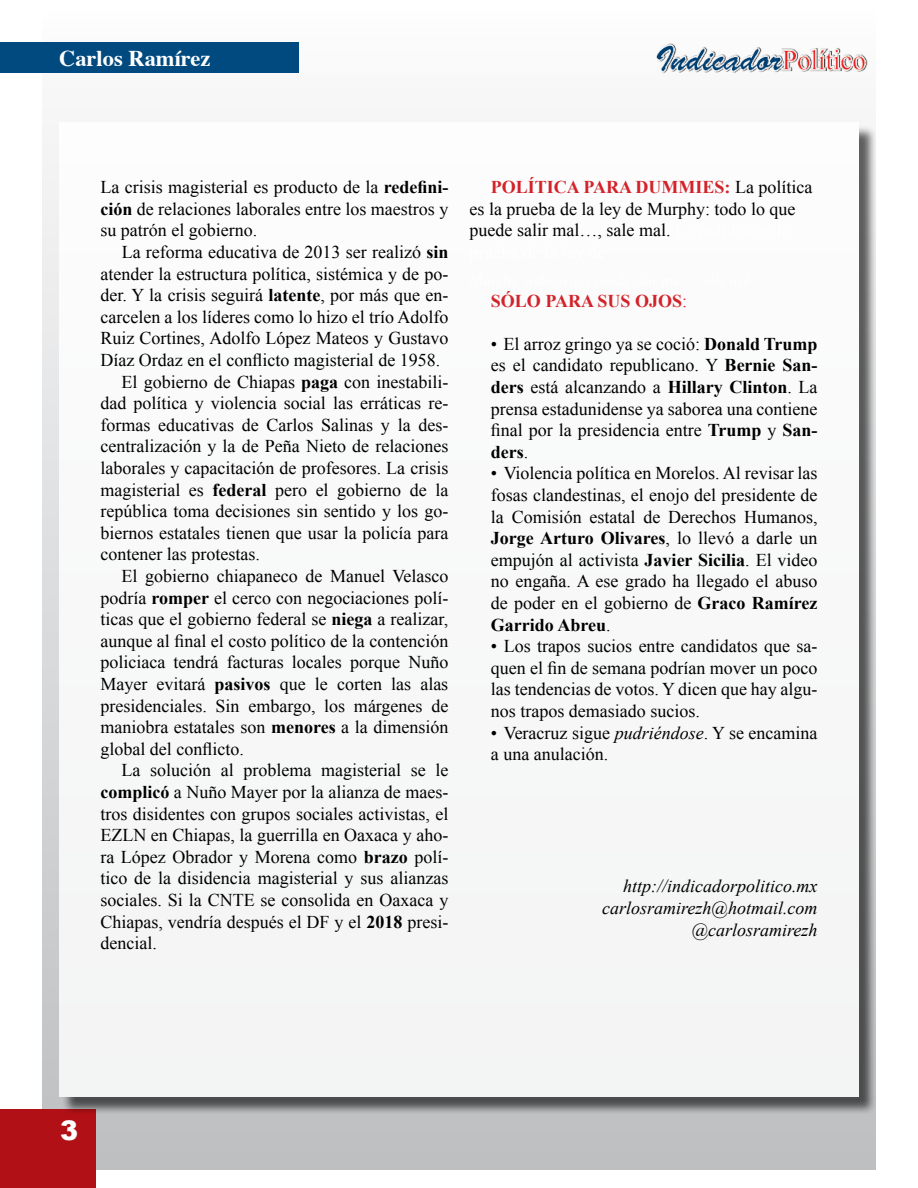
<style>
.page{position:relative;width:918px;height:1188px;background:#fff}
.page>*{position:absolute;margin:0;border:0;box-sizing:border-box;transform-origin:0 0}
.t1{font:900 27px "Arial";color:#fff}
.t2{font:700 22.5px "Times";color:#fff}
.t3{font:18px/21.6px "Times New Roman";color:#000;text-align:justify}
.t4{font:italic 18px/21.6px "Times New Roman";color:#000;text-align:right}
.t5{font:700 18px "Times New Roman";color:#d2232a}
.s1{font-weight:700}
.s2{font-weight:700;color:#d2232a}
.s3{color:#fff}
.s4{font-weight:400}
.s5{font-style:italic}
</style>
<div class="page">
<div style="left:43px;top:0;width:832px;height:1169px;background:linear-gradient(to bottom,#fcfcfc,#bcbfc1)"></div>
<div style="left:0;top:43px;width:299px;height:30px;background:#004a80"></div>
<hr style="left:917px;top:43px;width:1px;height:30px;background:#004a80">
<div style="left:0;top:1110px;width:96px;height:78px;background:#b11116"></div>
<img style="left:649px;top:43px;width:224px;height:30px">
<div style="left:62px;top:125px;width:816px;height:991px;background:#000;opacity:.75"></div>
<div style="left:59px;top:122px;width:800px;height:975px;background:#f8f8f9"></div>
<p class="t2" style="left:59px;top:37px;width:153px">Carlos Ramírez</p>
<p class="t3" style="left:100px;top:176px;width:349px">La crisis magisterial es producto de la <span class="s1">redefini&shy;ción</span> de relaciones laborales entre los maestros y su patrón el gobierno.</p>
<p class="t3" style="left:122px;top:241px;width:328px">La reforma educativa de 2013 ser realizó <span class="s1">sin</span></p>
<p class="t3" style="left:100px;top:262px;width:349px">atender la estructura política, sistémica y de po-</p>
<p class="t3" style="left:100px;top:284px;width:349px">der. Y la crisis seguirá <span class="s1">latente</span>, por más que en-</p>
<p class="t3" style="left:100px;top:306px;width:349px">carcelen a los líderes como lo hizo el trío Adolfo</p>
<p class="t3" style="left:100px;top:327px;width:349px">Ruiz Cortines, Adolfo López Mateos y Gustavo</p>
<p class="t3" style="left:100px;top:349px;width:341px">Díaz Ordaz en el conflicto magisterial de 1958.</p>
<p class="t3" style="left:122px;top:370px;width:328px">El gobierno de Chiapas <span class="s1">paga</span> con inestabili-</p>
<p class="t3" style="left:100px;top:392px;width:349px">dad política y violencia social las erráticas re-</p>
<p class="t3" style="left:100px;top:414px;width:349px">formas educativas de Carlos Salinas y la des-</p>
<p class="t3" style="left:100px;top:435px;width:349px">centralización y la de Peña Nieto de relaciones</p>
<p class="t3" style="left:100px;top:457px;width:349px">laborales y capacitación de profesores. La crisis</p>
<p class="t3" style="left:100px;top:478px;width:349px">magisterial es <span class="s1">federal</span> pero el gobierno de la</p>
<p class="t3" style="left:100px;top:500px;width:349px">república toma decisiones sin sentido y los go-</p>
<p class="t3" style="left:100px;top:522px;width:349px">biernos estatales tienen que usar la policía para</p>
<p class="t3" style="left:100px;top:543px;width:161px">contener las protestas.</p>
<p class="t3" style="left:122px;top:565px;width:328px">El gobierno chiapaneco de Manuel Velasco</p>
<p class="t3" style="left:100px;top:586px;width:349px">podría <span class="s1">romper</span> el cerco con negociaciones polí-</p>
<p class="t3" style="left:100px;top:608px;width:349px">ticas que el gobierno federal se <span class="s1">niega</span> a realizar,</p>
<p class="t3" style="left:100px;top:630px;width:349px">aunque al final el costo político de la contención</p>
<p class="t3" style="left:100px;top:651px;width:349px">policiaca tendrá facturas locales porque Nuño</p>
<p class="t3" style="left:100px;top:673px;width:349px">Mayer evitará <span class="s1">pasivos</span> que le corten las alas</p>
<p class="t3" style="left:100px;top:694px;width:349px">presidenciales. Sin embargo, los márgenes de</p>
<p class="t3" style="left:100px;top:716px;width:349px">maniobra estatales son <span class="s1">menores</span> a la dimensión</p>
<p class="t3" style="left:100px;top:738px;width:145px">global del conflicto.</p>
<p class="t3" style="left:122px;top:759px;width:328px">La solución al problema magisterial se le</p>
<p class="t3" style="left:100px;top:781px;width:349px"><span class="s1">complicó</span> a Nuño Mayer por la alianza de maes-</p>
<p class="t3" style="left:100px;top:802px;width:349px">tros disidentes con grupos sociales activistas, el</p>
<p class="t3" style="left:100px;top:824px;width:349px">EZLN en Chiapas, la guerrilla en Oaxaca y aho-</p>
<p class="t3" style="left:100px;top:846px;width:349px">ra López Obrador y Morena como <span class="s1">brazo</span> polí-</p>
<p class="t3" style="left:100px;top:867px;width:349px">tico de la disidencia magisterial y sus alianzas</p>
<p class="t3" style="left:100px;top:889px;width:349px">sociales. Si la CNTE se consolida en Oaxaca y</p>
<p class="t3" style="left:100px;top:910px;width:349px">Chiapas, vendría después el DF y el <span class="s1">2018</span> presi-</p>
<p class="t3" style="left:100px;top:932px;width:58px">dencial.</p>
<p class="t3" style="left:470px;top:176px;width:344px;text-align:left;text-indent:21px"><span class="s2">Política para dummies:</span> La política es la prueba de la ley de Murphy: todo lo que puede salir mal…, sale mal. <span class="s3">La política es la</span></p>
<p class="t5" style="left:491px;top:288px;width:198px">Sólo para sus ojos<span class="s4">:</span></p>
<p class="t3" style="left:491px;top:333px;width:328px">• El arroz gringo ya se coció: <span class="s1">Donald Trump </span>es el candidato republicano. Y <span class="s1">Bernie San&shy;ders</span> está alcanzando a <span class="s1">Hillary Clinton</span>. La prensa estadunidense ya saborea una contiene final por la presidencia entre <span class="s1">Trump</span> y <span class="s1">San&shy;ders</span>.</p>
<p class="t3" style="left:491px;top:462px;width:328px">• Violencia política en Morelos. Al revisar las fosas clandestinas, el enojo del presidente de la Comisión estatal de Derechos Humanos, <span class="s1">Jorge Arturo Olivares</span>, lo llevó a darle un empujón al activista <span class="s1">Javier Sicilia</span>. El video no engaña. A ese grado ha llegado el abuso de poder en el gobierno de <span class="s1">Graco Ramírez Garrido Abreu</span>.</p>
<p class="t3" style="left:491px;top:635px;width:328px">• Los trapos sucios entre candidatos que sa&shy;quen el fin de semana podrían mover un poco las tendencias de votos. Y dicen que hay algu&shy;nos trapos demasiado sucios.</p>
<p class="t3" style="left:491px;top:722px;width:328px">• Veracruz sigue <span class="s5">pudriéndose</span>. Y se encamina a una anulación.</p>
<p class="t4" style="left:602px;top:875px;width:217px">http://indicadorpolitico.mx carlosramirezh@hotmail.com @carlosramirezh</p>
<h1 class="t1" style="left:60px;top:1111px;width:20px">3</h1>
</div>
